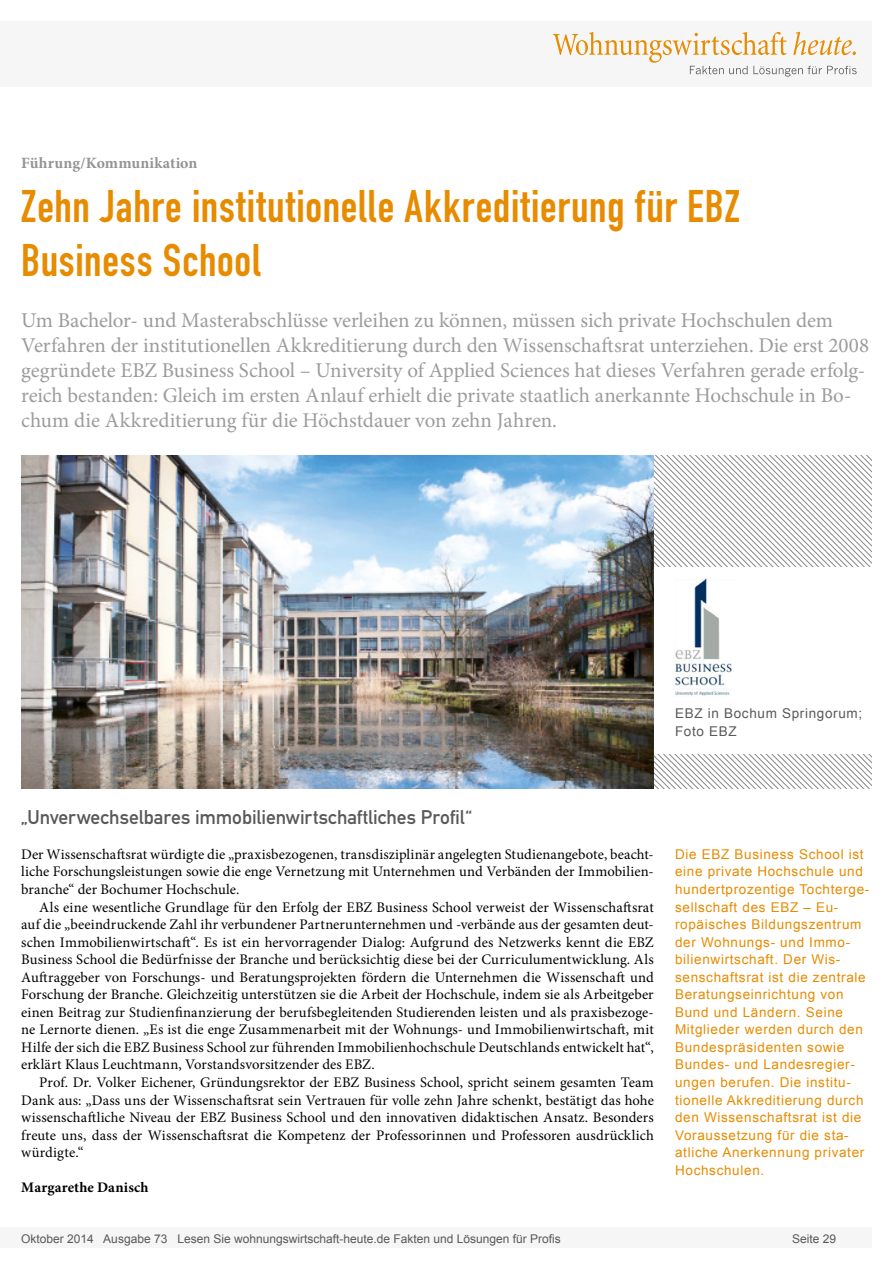
<style>
.page{position:relative;width:893px;height:1263px;background:#fff}
.page>*{position:absolute;margin:0;border:0;box-sizing:border-box;transform-origin:0 0}
.Überschrift_Groß{font:45px/54px "DIN Engschrift";letter-spacing:.015em;color:#e78b00}
.Anlesetext{font:21px/25.2px "Minion Pro";letter-spacing:-.005em;color:#9c9c9c}
.Überschrift_Grau{font:19.5px "DIN Mittelschrift";letter-spacing:-.005em;color:#595959}
.Kategorie{font:700 15.75px "Minion Pro";letter-spacing:.01em;color:#939393}
.Fliesstext{font:14.7px/17.5px "Minion Pro";letter-spacing:.005em;color:#000;text-align:justify}
.Fließtext_erste_Zeil{font:14.7px/17.5px "Minion Pro";letter-spacing:.005em;color:#000;text-align:justify}
.AUTOR{font:700 14.7px "Minion Pro";letter-spacing:.01em;color:#000}
.Info{font:13.5px/17.5px "Arial";letter-spacing:.05em;color:#e78b00}
.Bildunterschrift{font:13.5px/17.5px "Arial";letter-spacing:.05em;color:#595959}
.t1{font:12px "Arial";color:#595959}
</style>
<div class="page">
<div style="left:0;top:1227px;width:872px;height:20px;background:#f6f6f6"></div>
<div style="left:0;top:21px;width:872px;height:66px;background:#f6f6f6"></div>
<svg style="left:553px;top:32px;width:304px;height:45px"></svg>
<svg style="left:654px;top:455px;width:218px;height:88px"></svg>
<svg style="left:654px;top:543px;width:218px;height:246px"></svg>
<div style="left:654px;top:567px;width:237px;height:186px;background:#fff"></div>
<img style="left:21px;top:455px;width:633px;height:334px">
<img style="left:674px;top:578px;width:58px;height:118px">
<p class="Kategorie" style="left:21px;top:152px;width:177px">Führung/Kommunikation</p>
<p class="Überschrift_Groß" style="left:21px;top:180px;width:720px">Zehn Jahre institutionelle Akkreditierung für EBZ<br>Business School</p>
<p class="Anlesetext" style="left:21px;top:307px;width:849px">Um Bachelor- und Masterabschlüsse verleihen zu können, müssen sich private Hochschulen dem Verfahren der institutionellen Akkreditierung durch den Wissenschaftsrat unterziehen. Die erst 2008 gegründete EBZ Business School – University of Applied Sciences hat dieses Verfahren gerade erfolg&shy;reich bestanden: Gleich im ersten Anlauf erhielt die private staatlich anerkannte Hochschule in Bo&shy;chum die Akkreditierung für die Höchstdauer von zehn Jahren.</p>
<p class="Bildunterschrift" style="left:675px;top:705px;width:189px">EBZ in Bochum Springorum;<br>Foto EBZ</p>
<p class="Überschrift_Grau" style="left:21px;top:805px;width:452px">„Unverwechselbares immobilienwirtschaftliches Profil“</p>
<p class="Fließtext_erste_Zeil" style="left:21px;top:845px;width:634px">Der Wissenschaftsrat würdigte die „praxisbezogenen, transdisziplinär angelegten Studienangebote, beacht&shy;liche Forschungsleistungen sowie die enge Vernetzung mit Unternehmen und Verbänden der Immobilien&shy;branche“ der Bochumer Hochschule.</p>
<p class="Fliesstext" style="left:21px;top:898px;width:634px;text-indent:18px">Als eine wesentliche Grundlage für den Erfolg der EBZ Business School verweist der Wissenschaftsrat auf die „beeindruckende Zahl ihr verbundener Partnerunternehmen und -verbände aus der gesamten deut&shy;schen Immobilienwirtschaft“. Es ist ein hervorragender Dialog: Aufgrund des Netzwerks kennt die EBZ Business School die Bedürfnisse der Branche und berücksichtig diese bei der Curriculumentwicklung. Als Auftraggeber von Forschungs- und Beratungsprojekten fördern die Unternehmen die Wissenschaft und Forschung der Branche. Gleichzeitig unterstützen sie die Arbeit der Hochschule, indem sie als Arbeitgeber einen Beitrag zur Studienfinanzierung der berufsbegleitenden Studierenden leisten und als praxisbezoge&shy;ne Lernorte dienen. „Es ist die enge Zusammenarbeit mit der Wohnungs- und Immobilienwirtschaft, mit Hilfe der sich die EBZ Business School zur führenden Immobilienhochschule Deutschlands entwickelt hat“, erklärt Klaus Leuchtmann, Vorstandsvorsitzender des EBZ.</p>
<p class="Fliesstext" style="left:21px;top:1074px;width:634px;text-indent:18px">Prof. Dr. Volker Eichener, Gründungsrektor der EBZ Business School, spricht seinem gesamten Team Dank aus: „Dass uns der Wissenschaftsrat sein Vertrauen für volle zehn Jahre schenkt, bestätigt das hohe wissenschaftliche Niveau der EBZ Business School und den innovativen didaktischen Ansatz. Besonders freute uns, dass der Wissenschaftsrat die Kompetenz der Professorinnen und Professoren ausdrücklich würdigte.“</p>
<p class="AUTOR" style="left:21px;top:1177px;width:129px">Margarethe Danisch</p>
<p class="Info" style="left:675px;top:845px;width:196px">Die EBZ Business School ist eine private Hochschule und hundertprozentige Tochterge&shy;sellschaft des EBZ – Eu&shy;ropäisches Bildungszentrum der Wohnungs- und Immo&shy;bilienwirtschaft. Der Wis&shy;senschaftsrat ist die zentrale<br>Beratungseinrichtung von<br>Bund und Ländern. Seine<br>Mitglieder werden durch den<br>Bundespräsidenten sowie<br>Bundes- und Landesregier&shy;ungen berufen. Die institu&shy;tionelle Akkreditierung durch den Wissenschaftsrat ist die<br>Voraussetzung für die sta&shy;atliche Anerkennung privater<br>Hochschulen.</p>
<p class="t1" style="left:21px;top:1230px;width:541px">Oktober 2014 Ausgabe 73 Lesen Sie wohnungswirtschaft-heute.de Fakten und Lösungen für Profis</p>
<p class="t1" style="left:792px;top:1231px;width:46px">Seite 29</p>
</div>
